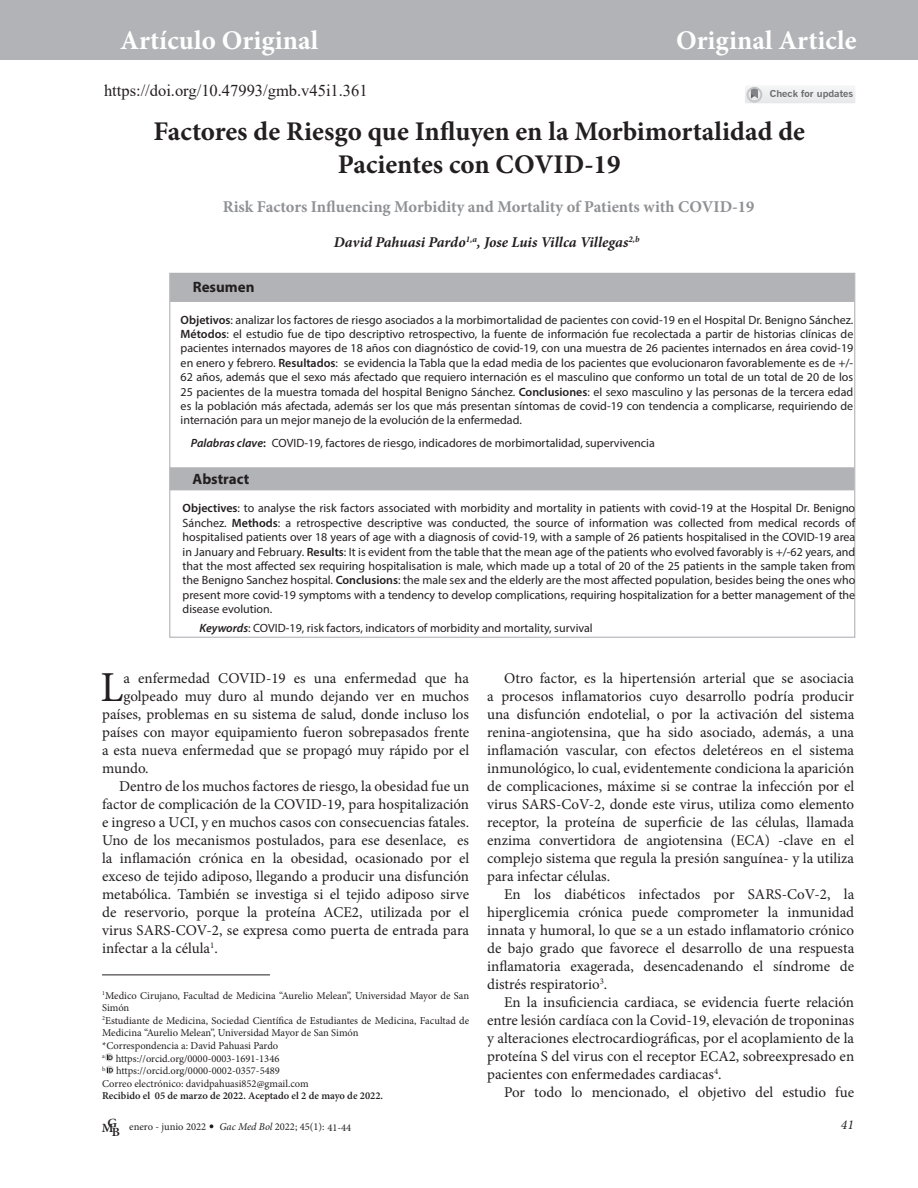
<style>
.page{position:relative;width:918px;height:1188px;background:#fff}
.page>*{position:absolute;margin:0;border:0;box-sizing:border-box;transform-origin:0 0}
.t1{font:42.75px "Minion Pro";color:#231f20}
.t2{font:700 27px/32.4px "Minion Pro";letter-spacing:-.01em;color:#231f20;text-align:center}
.t3{font:700 27px "Minion Pro";color:#fff}
.t4{font:700 16.5px "Minion Pro";letter-spacing:-.015em;color:#8f9194}
.t5{font:16.5px "Times New Roman";color:#231f20}
.t6{font:15px/18px "Minion Pro";color:#231f20;text-align:justify}
.t7{font:italic 700 15px "Minion Pro";color:#231f20}
.t8{font:700 15px "Myriad Pro";color:#231f20}
.t9{font:italic 13.5px "Minion Pro";color:#231f20}
.t10{font:600 12.6px "Minion Pro";color:#231f20;scale:1.05 1}
.t11{font:12px/14.4px "Myriad Pro";color:#231f20;text-align:justify}
.t12{font:10.5px/12.6px "Minion Pro";color:#231f20}
.t13{font:600 10.5px "Minion Pro";color:#231f20}
.t14{font:700 9.45px "News Gothic BT";color:#6c6d70;scale:1.13 1}
.s1{font-weight:600}
.s2{font-weight:600;font-style:italic}
.s3{font-weight:600;font-size:12.6px}
.s4{font-style:italic}
</style>
<div class="page">
<div style="left:0;top:0;width:918px;height:60px;background:#b2b3b7"></div>
<svg style="left:210px;top:1124px;width:3px;height:4px"></svg>
<div style="left:170px;top:467px;width:684px;height:23px;background:#b2b3b7;border:2px solid #b2b3b7"></div>
<svg style="left:105px;top:1053px;width:8px;height:9px"></svg>
<svg style="left:107px;top:1054px;width:6px;height:6px"></svg>
<div style="left:105px;top:1066px;width:9px;height:8px;background:#d1d2d4;border-radius:50%"></div>
<svg style="left:107px;top:1067px;width:6px;height:6px"></svg>
<hr style="left:102px;top:975px;width:168px;height:1px;background:#231f20">
<div style="left:170px;top:273px;width:684px;height:29px;background:#b2b3b7"></div>
<svg style="left:745px;top:86px;width:110px;height:17px"></svg>
<h2 class="t3" style="left:120px;top:21px;width:200px">Artículo Original</h2>
<h2 class="t3" style="left:676px;top:21px;width:182px">Original Article</h2>
<p class="t5" style="left:104px;top:79px;width:265px">https://doi.org/10.47993/gmb.v45i1.361</p>
<p class="t14" style="left:770px;top:88px;width:75px">Check for updates</p>
<p class="t2" style="left:153px;top:115px;width:653px">Factores de Riesgo que Influyen en la Morbimortalidad de<br>Pacientes con COVID-19</p>
<p class="t4" style="left:223px;top:196px;width:533px">Risk Factors Influencing Morbidity and Mortality of Patients with COVID-19</p>
<p class="t7" style="left:334px;top:232px;width:307px">David Pahuasi Pardo<sup>1,a</sup>, Jose Luis Villca Villegas<sup>2,b</sup></p>
<p class="t8" style="left:193px;top:277px;width:63px">Resumen</p>
<p class="t11" style="left:181px;top:312px;width:674px"><span class="s1">Objetivos</span>: analizar los factores de riesgo asociados a la morbimortalidad de pacientes con covid-19 en el Hospital Dr. Benigno Sánchez.<br><span class="s1">Métodos</span>: el estudio fue de tipo descriptivo retrospectivo, la fuente de información fue recolectada a partir de historias clínicas de pacientes internados mayores de 18 años con diagnóstico de covid-19, con una muestra de 26 pacientes internados en área covid-19 en enero y febrero. <span class="s1">Resultados</span>: se evidencia la Tabla que la edad media de los pacientes que evolucionaron favorablemente es de +/- 62 años, además que el sexo más afectado que requiero internación es el masculino que conformo un total de un total de 20 de los 25 pacientes de la muestra tomada del hospital Benigno Sánchez. <span class="s1">Conclusiones</span>: el sexo masculino y las personas de la tercera edad es la población más afectada, además ser los que más presentan síntomas de covid-19 con tendencia a complicarse, requiriendo de internación para un mejor manejo de la evolución de la enfermedad.</p>
<p class="t11" style="left:191px;top:435px;width:465px"><span class="s2">Palabras clave</span><span class="s1">:</span> COVID-19, factores de riesgo, indicadores de morbimortalidad, supervivencia</p>
<p class="t8" style="left:193px;top:470px;width:58px">Abstract</p>
<p class="t11" style="left:183px;top:501px;width:674px"><span class="s1">Objectives</span>: to analyse the risk factors associated with morbidity and mortality in patients with covid-19 at the Hospital Dr. Benigno Sánchez. <span class="s1">Methods</span>: a retrospective descriptive was conducted, the source of information was collected from medical records of hospitalised patients over 18 years of age with a diagnosis of covid-19, with a sample of 26 patients hospitalised in the COVID-19 area in January and February. <span class="s1">Results</span>: It is evident from the table that the mean age of the patients who evolved favorably is +/-62 years, and that the most affected sex requiring hospitalisation is male, which made up a total of 20 of the 25 patients in the sample taken from the Benigno Sanchez hospital. <span class="s1">Conclusions</span>: the male sex and the elderly are the most affected population, besides being the ones who present more covid-19 symptoms with a tendency to develop complications, requiring hospitalization for a better management of the disease evolution.</p>
<p class="t11" style="left:200px;top:620px;width:395px"><span class="s2">Keywords</span>: COVID-19, risk factors, indicators of morbidity and mortality, survival</p>
<p class="t1" style="left:101px;top:659px;width:24px">L</p>
<p class="t6" style="left:124px;top:670px;width:347px">a enfermedad COVID-19 es una enfermedad que ha</p>
<p class="t6" style="left:124px;top:688px;width:347px">golpeado muy duro al mundo dejando ver en muchos</p>
<p class="t6" style="left:102px;top:706px;width:369px">países, problemas en su sistema de salud, donde incluso los</p>
<p class="t6" style="left:102px;top:724px;width:369px">países con mayor equipamiento fueron sobrepasados frente</p>
<p class="t6" style="left:102px;top:742px;width:369px">a esta nueva enfermedad que se propagó muy rápido por el</p>
<p class="t6" style="left:102px;top:760px;width:48px">mundo.</p>
<p class="t6" style="left:102px;top:778px;width:369px;text-indent:17px">Dentro de los muchos factores de riesgo, la obesidad fue un factor de complicación de la COVID-19, para hospitalización e ingreso a UCI, y en muchos casos con consecuencias fatales.<br>Uno de los mecanismos postulados, para ese desenlace, es la inflamación crónica en la obesidad, ocasionado por el exceso de tejido adiposo, llegando a producir una disfunción metabólica. También se investiga si el tejido adiposo sirve de reservorio, porque la proteína ACE2, utilizada por el virus SARS-COV-2, se expresa como puerta de entrada para infectar a la célula<sup>1</sup>.</p>
<p class="t12" style="left:102px;top:989px;width:369px"><sup>1</sup>Medico Cirujano, Facultad de Medicina “Aurelio Melean”, Universidad Mayor de San<br>Simón</p>
<p class="t12" style="left:102px;top:1014px;width:369px"><sup>2</sup>Estudiante de Medicina, Sociedad Científica de Estudiantes de Medicina, Facultad de<br>Medicina “Aurelio Melean”, Universidad Mayor de San Simón</p>
<p class="t12" style="left:102px;top:1039px;width:178px">*Correspondencia a: David Pahuasi Pardo</p>
<p class="t12" style="left:102px;top:1052px;width:179px"><sup>a</sup> https://orcid.org/0000-0003-1691-1346</p>
<p class="t12" style="left:102px;top:1065px;width:179px"><sup>b</sup> https://orcid.org/0000-0002-0357-5489</p>
<p class="t12" style="left:102px;top:1077px;width:208px">Correo electrónico: davidpahuasi852@gmail.com</p>
<p class="t13" style="left:102px;top:1089px;width:283px">Recibido el 05 de marzo de 2022. Aceptado el 2 de mayo de 2022.</p>
<p class="t10" style="left:102px;top:1117px;width:16px">MG</p>
<p class="t12" style="left:112px;top:1121px;width:96px"><span class="s3">B</span> enero - junio 2022</p>
<p class="t12" style="left:219px;top:1121px;width:133px"><span class="s4">Gac Med Bol</span> 2022; 45(1): 41-44</p>
<p class="t6" style="left:487px;top:670px;width:369px;text-indent:17px">Otro factor, es la hipertensión arterial que se asociacia a procesos inflamatorios cuyo desarrollo podría producir una disfunción endotelial, o por la activación del sistema renina-angiotensina, que ha sido asociado, además, a una inflamación vascular, con efectos deletéreos en el sistema inmunológico, lo cual, evidentemente condiciona la aparición de complicaciones, máxime si se contrae la infección por el virus SARS-CoV-2, donde este virus, utiliza como elemento receptor, la proteína de superficie de las células, llamada enzima convertidora de angiotensina (ECA) -clave en el complejo sistema que regula la presión sanguínea- y la utiliza para infectar células.</p>
<p class="t6" style="left:487px;top:886px;width:369px;text-indent:17px">En los diabéticos infectados por SARS-CoV-2, la hiperglicemia crónica puede comprometer la inmunidad innata y humoral, lo que se a un estado inflamatorio crónico de bajo grado que favorece el desarrollo de una respuesta inflamatoria exagerada, desencadenando el síndrome de distrés respiratorio<sup>3</sup>.</p>
<p class="t6" style="left:487px;top:994px;width:369px;text-indent:17px">En la insuficiencia cardiaca, se evidencia fuerte relación entre lesión cardíaca con la Covid-19, elevación de troponinas y alteraciones electrocardiográficas, por el acoplamiento de la proteína S del virus con el receptor ECA2, sobreexpresado en pacientes con enfermedades cardiacas<sup>4</sup>.</p>
<p class="t6" style="left:504px;top:1084px;width:352px">Por todo lo mencionado, el objetivo del estudio fue</p>
<p class="t9" style="left:841px;top:1116px;width:14px">41</p>
</div>
